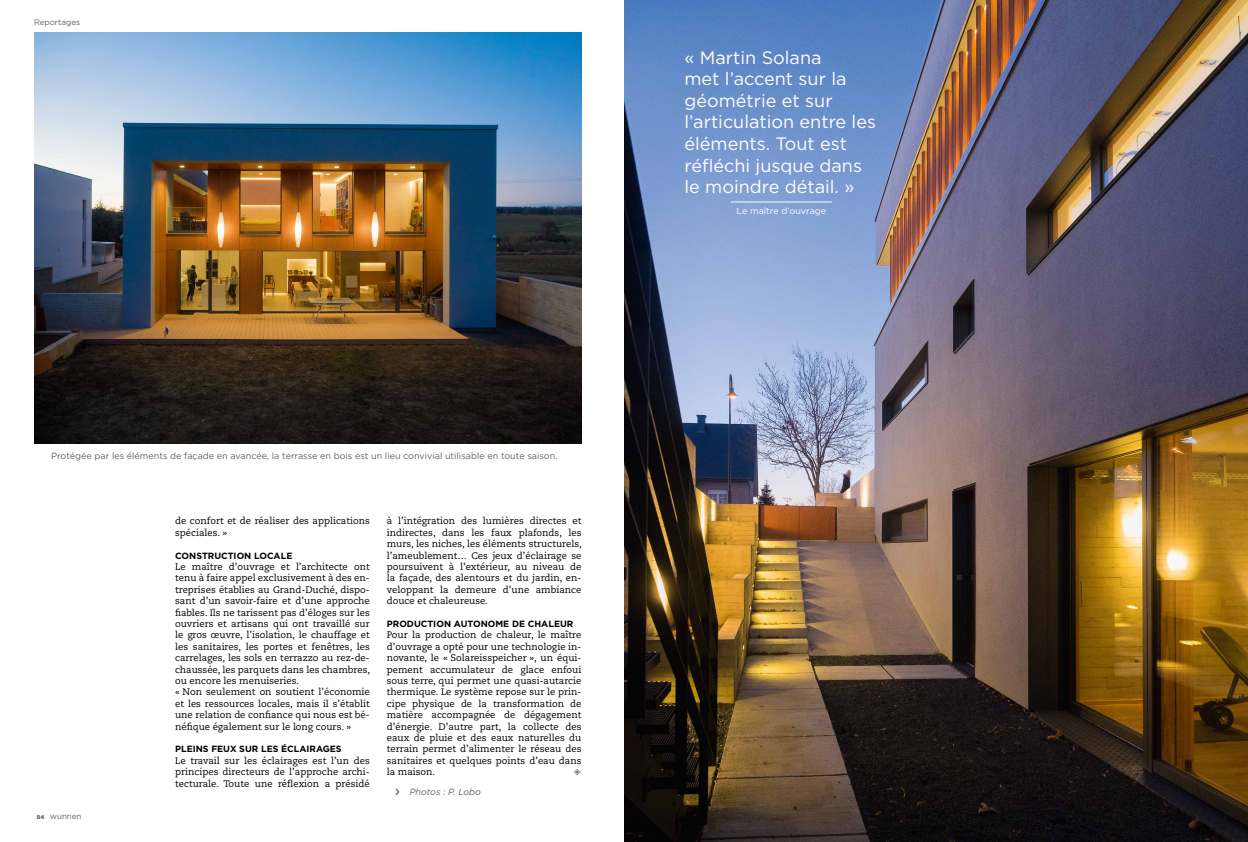
<style>
.page{position:relative;width:1248px;height:842px;background:#fff}
.page>*{position:absolute;margin:0;border:0;box-sizing:border-box;transform-origin:0 0}
.t1{font:18px/21.6px "Gotham";color:#fff}
.t2{font:9.5px/11.4px "Caecilia LT Std";color:#000;text-align:justify}
.t3{font:9px "Gotham";color:#636362}
.t4{font:700 9px "Gotham";color:#000}
.t5{font:9px "Gotham";color:#fff}
.t6{font:italic 9px "Gotham";color:#636362}
.t7{font:8px "Gotham";color:#636362}
.s1{font-weight:900;font-size:5.6px}
</style>
<div class="page">
<img style="left:624px;top:0;width:623px;height:842px">
<img style="left:34px;top:33px;width:547px;height:410px">
<hr style="left:731px;top:202px;width:100px;height:1px;background:#fff">
<p class="t7" style="left:34px;top:17px;width:48px">Reportages</p>
<p class="t3" style="left:51px;top:450px;width:508px">Protégée par les éléments de façade en avancée, la terrasse en bois est un lieu convivial utilisable en toute saison.</p>
<p class="t7" style="left:37px;top:811px;width:46px"><span class="s1">84</span> wunnen</p>
<p class="t2" style="left:175px;top:516px;width:196px">de confort et de réaliser des applications spéciales. »</p>
<p class="t4" style="left:175px;top:549px;width:119px">CONSTRUCTION LOCALE</p>
<p class="t2" style="left:175px;top:561px;width:196px;text-align:left">Le maître d’ouvrage et l’architecte ont tenu à faire appel exclusivement à des en&shy;treprises établies au Grand-Duché, dispo&shy;sant d’un savoir-faire et d’une approche fiables. Ils ne tarissent pas d’éloges sur les ouvriers et artisans qui ont travaillé sur le gros œuvre, l’isolation, le chauffage et les sanitaires, les portes et fenêtres, les carrelages, les sols en terrazzo au rez-de&shy;chaussée, les parquets dans les chambres, ou encore les menuiseries.<br>« Non seulement on soutient l’économie et les ressources locales, mais il s’établit une relation de confiance qui nous est bé&shy;néfique également sur le long cours. »</p>
<p class="t4" style="left:175px;top:743px;width:168px">PLEINS FEUX SUR LES ÉCLAIRAGES</p>
<p class="t2" style="left:175px;top:755px;width:196px">Le travail sur les éclairages est l’un des principes directeurs de l’approche archi&shy;tecturale. Toute une réflexion a présidé</p>
<p class="t2" style="left:387px;top:516px;width:196px">à l’intégration des lumières directes et indirectes, dans les faux plafonds, les murs, les niches, les éléments structurels, l’ameublement… Ces jeux d’éclairage se poursuivent à l’extérieur, au niveau de la façade, des alentours et du jardin, en&shy;veloppant la demeure d’une ambiance douce et chaleureuse.</p>
<p class="t4" style="left:387px;top:618px;width:188px">PRODUCTION AUTONOME DE CHALEUR</p>
<p class="t2" style="left:387px;top:630px;width:196px">Pour la production de chaleur, le maître d’ouvrage a opté pour une technologie in&shy;novante, le « Solareisspeicher », un équi&shy;pement accumulateur de glace enfoui sous terre, qui permet une quasi-autarcie thermique. Le système repose sur le prin&shy;cipe physique de la transformation de matière accompagnée de dégagement d’énergie. D’autre part, la collecte des eaux de pluie et des eaux naturelles du terrain permet d’alimenter le réseau des sanitaires et quelques points d’eau dans la maison.</p>
<p class="t6" style="left:409px;top:786px;width:73px">Photos : P. Lobo</p>
<h1 class="t1" style="left:684px;top:46px;width:193px">« Martin Solana<br>met l’accent sur la géométrie et sur l’articulation entre les éléments. Tout est réfléchi jusque dans le moindre détail. »</h1>
<p class="t5" style="left:736px;top:205px;width:91px">Le maître d'ouvrage</p>
</div>
